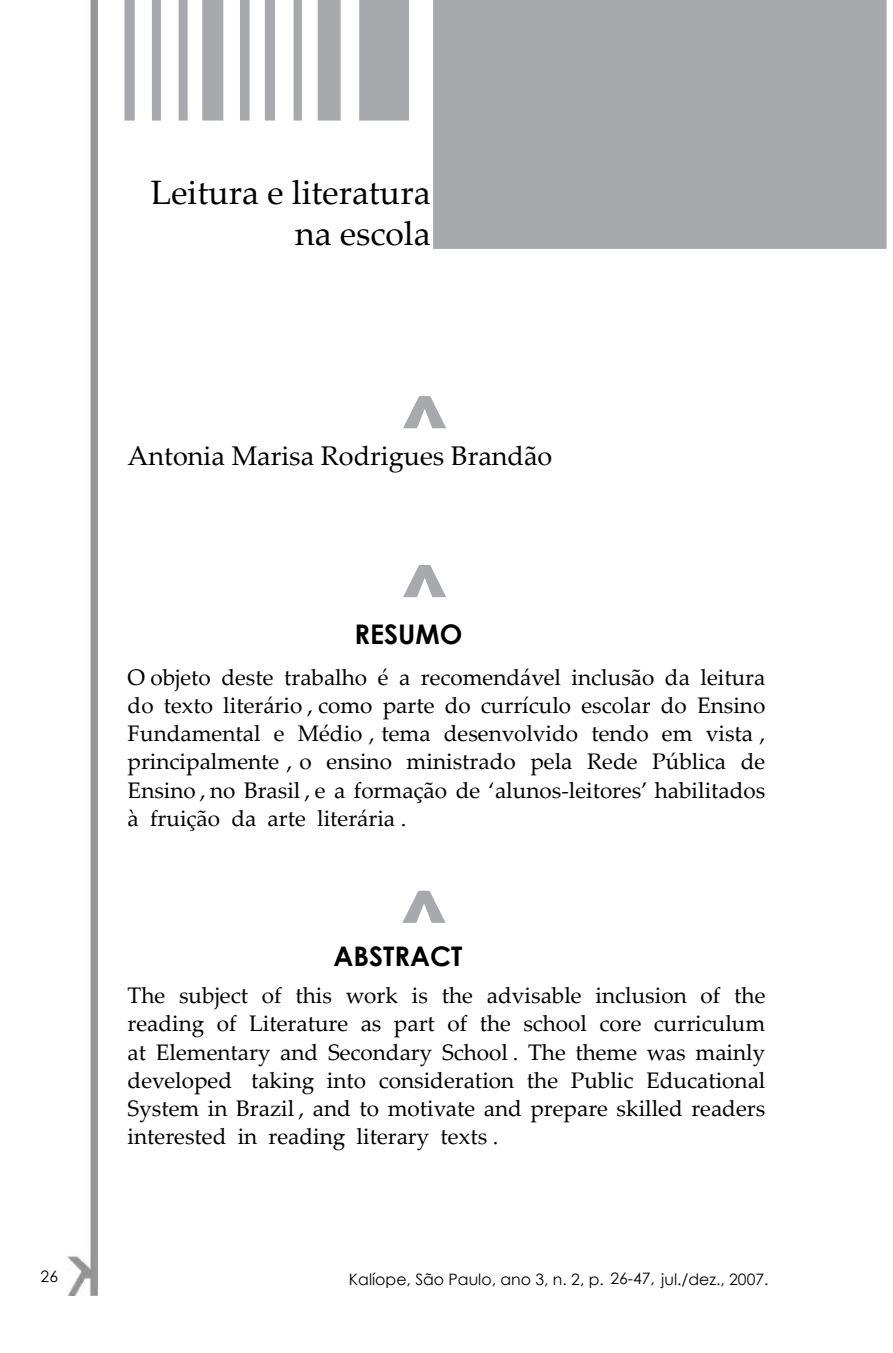
<style>
.page{position:relative;width:893px;height:1353px;background:#fff}
.page>*{position:absolute;margin:0;border:0;box-sizing:border-box;transform-origin:0 0}
.t1{font:900 81px "Arial";color:#a7a9ac}
.t2{font:33.75px/40.5px "Palatino Linotype";color:#000;text-align:right}
.t3{font:27px "Palatino Linotype";color:#000}
.t4{font:700 27px "Century Gothic";color:#000}
.t5{font:22.5px/28.1px "Palatino Linotype";color:#000;text-align:justify}
.t6{font:15.75px "Century Gothic";color:#000}
</style>
<div class="page">
<img style="left:67px;top:0;width:30px;height:1295px">
<div style="left:433px;top:0;width:453px;height:249px;background:#a7a9ac"></div>
<svg style="left:124px;top:0;width:11px;height:120px"></svg>
<svg style="left:152px;top:0;width:9px;height:120px"></svg>
<svg style="left:179px;top:0;width:9px;height:120px"></svg>
<div style="left:202px;top:0;width:21px;height:120px;background:#a7a9ac"></div>
<svg style="left:240px;top:0;width:10px;height:120px"></svg>
<svg style="left:265px;top:0;width:10px;height:120px"></svg>
<svg style="left:294px;top:0;width:8px;height:120px"></svg>
<div style="left:318px;top:0;width:23px;height:120px;background:#a7a9ac"></div>
<div style="left:359px;top:0;width:50px;height:120px;background:#a7a9ac"></div>
<h2 class="t2" style="left:151px;top:171px;width:281px">Leitura e literatura na escola</h2>
<h1 class="t1" style="left:398px;top:367px;width:55px">^</h1>
<p class="t3" style="left:128px;top:437px;width:426px">Antonia Marisa Rodrigues Brandão</p>
<h1 class="t1" style="left:398px;top:536px;width:55px">^</h1>
<p class="t4" style="left:354px;top:613px;width:109px">RESUMO</p>
<p class="t5" style="left:128px;top:662px;width:639px">O objeto deste trabalho é a recomendável inclusão da leitura do texto literário , como parte do currículo escolar do Ensino Fundamental e Médio , tema desenvolvido tendo em vista , principalmente , o ensino ministrado pela Rede Pública de Ensino , no Brasil , e a formação de ‘alunos-leitores’ habilitados à fruição da arte literária .</p>
<h1 class="t1" style="left:397px;top:861px;width:55px">^</h1>
<p class="t4" style="left:333px;top:935px;width:131px">ABSTRACT</p>
<p class="t5" style="left:128px;top:980px;width:639px">The subject of this work is the advisable inclusion of the reading of Literature as part of the school core curriculum at Elementary and Secondary School . The theme was mainly developed taking into consideration the Public Educational System in Brazil , and to motivate and prepare skilled readers interested in reading literary texts .</p>
<p class="t6" style="left:41px;top:1264px;width:19px">26</p>
<p class="t6" style="left:349px;top:1267px;width:421px">Kalíope, São Paulo, ano 3, n. 2, p. 26-47, jul./dez., 2007.</p>
</div>
